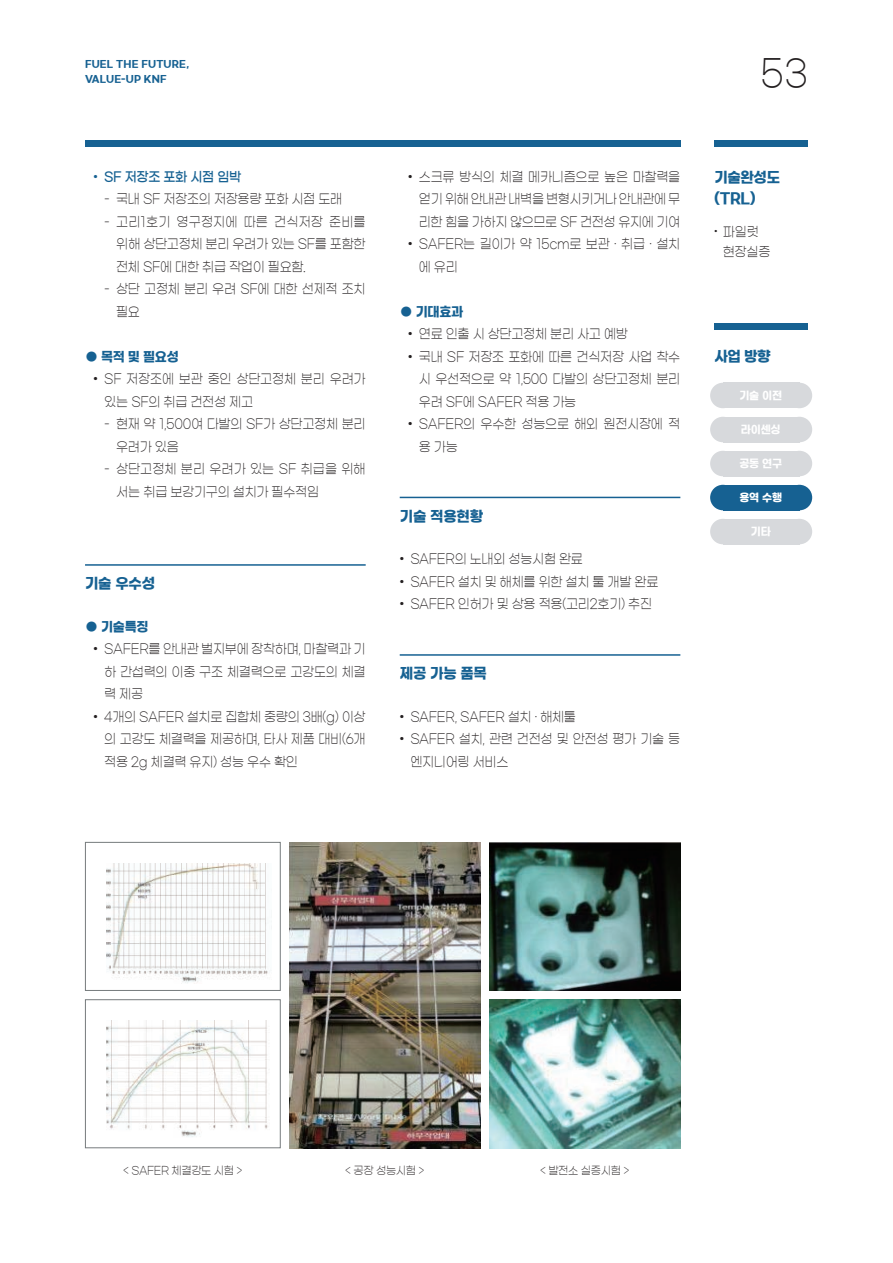
<style>
.page{position:relative;width:893px;height:1263px;background:#fff}
.page>*{position:absolute;margin:0;border:0;box-sizing:border-box;transform-origin:0 0}
.t1{font:37.5px "Gmarket Sans TTF Light";color:#231f20;scale:.95 1}
.t2{font:15px/21px "Gmarket Sans TTF Bold";letter-spacing:-.01em;color:#166192;scale:.93 1}
.t3{font:13.5px/22.5px "Gmarket Sans TTF Light";letter-spacing:-.02em;color:#231f20;scale:.93 1}
.t4{font:13.5px/22.5px "Gmarket Sans TTF Light";color:#231f20;scale:.93 1}
.t5{font:13.5px "Gmarket Sans TTF Bold";letter-spacing:-.02em;color:#166192}
.t6{font:13.5px "Gmarket Sans TTF Medium";letter-spacing:-.02em;color:#166192;scale:.93 1}
.t7{font:11.25px "Gmarket Sans TTF Light";letter-spacing:-.03em;color:#231f20;scale:.95 1}
.t8{font:11.25px "Gmarket Sans TTF Bold";letter-spacing:-.01em;color:#fff;scale:.93 1}
.t9{font:9.75px/15px "Gmarket Sans TTF Bold";letter-spacing:.02em;color:#166192;scale:.95 1}
</style>
<div class="page">
<hr style="left:85px;top:564px;width:281px;height:2px;background:#166192">
<hr style="left:400px;top:497px;width:280px;height:1px;background:#166192">
<hr style="left:400px;top:654px;width:280px;height:2px;background:#166192">
<div style="left:714px;top:140px;width:94px;height:7px;background:#166192"></div>
<div style="left:714px;top:323px;width:94px;height:7px;background:#166192"></div>
<div style="left:710px;top:383px;width:26px;height:25px;background:#d7d9dc;border-radius:50%"></div>
<div style="left:787px;top:383px;width:25px;height:25px;background:#d7d9dc;border-radius:50%"></div>
<div style="left:723px;top:383px;width:76px;height:25px;background:#d7d9dc"></div>
<div style="left:710px;top:417px;width:26px;height:25px;background:#d7d9dc;border-radius:50%"></div>
<div style="left:787px;top:417px;width:25px;height:25px;background:#d7d9dc;border-radius:50%"></div>
<div style="left:723px;top:417px;width:76px;height:25px;background:#d7d9dc"></div>
<div style="left:710px;top:451px;width:26px;height:25px;background:#d7d9dc;border-radius:50%"></div>
<div style="left:787px;top:451px;width:25px;height:25px;background:#d7d9dc;border-radius:50%"></div>
<div style="left:723px;top:451px;width:76px;height:25px;background:#d7d9dc"></div>
<div style="left:710px;top:485px;width:26px;height:25px;background:#166192;border-radius:50%"></div>
<div style="left:787px;top:485px;width:25px;height:25px;background:#166192;border-radius:50%"></div>
<div style="left:723px;top:485px;width:76px;height:25px;background:#166192"></div>
<div style="left:710px;top:519px;width:26px;height:25px;background:#d7d9dc;border-radius:50%"></div>
<div style="left:787px;top:519px;width:25px;height:25px;background:#d7d9dc;border-radius:50%"></div>
<div style="left:723px;top:519px;width:76px;height:25px;background:#d7d9dc"></div>
<img style="left:106px;top:863px;width:162px;height:120px">
<div style="left:85px;top:842px;width:196px;height:149px;border:1px solid #767b7d"></div>
<img style="left:289px;top:842px;width:191px;height:306px">
<img style="left:489px;top:842px;width:191px;height:149px">
<img style="left:106px;top:1020px;width:162px;height:117px">
<div style="left:85px;top:999px;width:196px;height:149px;border:1px solid #767b7d"></div>
<img style="left:489px;top:999px;width:191px;height:149px">
<div style="left:85px;top:140px;width:595px;height:7px;background:#166192"></div>
<p class="t9" style="left:85px;top:57px;width:111px">FUEL THE FUTURE,<br>VALUE-UP KNF</p>
<h1 class="t1" style="left:761px;top:54px;width:51px">53</h1>
<p class="t6" style="left:94px;top:169px;width:160px"><sup>●</sup> SF 저장조 포화 시점 임박</p>
<p class="t3" style="left:104px;top:189px;width:258px">- 국내 SF 저장조의 저장용량 포화 시점 도래</p>
<p class="t3" style="left:116px;top:211px;width:270px;text-align:justify;text-indent:-12px">- 고리1호기 영구정지에 따른 건식저장 준비를 위해 상단고정체 분리 우려가 있는 SF를 포함한 전체 SF에 대한 취급 작업이 필요함.</p>
<p class="t3" style="left:116px;top:279px;width:270px;text-indent:-12px">- 상단 고정체 분리 우려 SF에 대한 선제적 조치 필요</p>
<p class="t5" style="left:85px;top:349px;width:95px">● 목적 및 필요성</p>
<p class="t3" style="left:104px;top:369px;width:283px;text-indent:-11px"><sup>●</sup> SF 저장조에 보관 중인 상단고정체 분리 우려가 있는 SF의 취급 건전성 제고</p>
<p class="t3" style="left:116px;top:414px;width:270px;text-indent:-12px">- 현재 약 1,500여 다발의 SF가 상단고정체 분리 우려가 있음</p>
<p class="t4" style="left:116px;top:459px;width:270px;text-indent:-12px">- 상단고정체 분리 우려가 있는 SF 취급을 위해 서는 취급 보강기구의 설치가 필수적임</p>
<p class="t2" style="left:85px;top:574px;width:77px">기술 우수성</p>
<p class="t5" style="left:85px;top:619px;width:65px">● 기술특징</p>
<p class="t3" style="left:104px;top:639px;width:283px;text-align:justify;text-indent:-11px"><sup>●</sup> SAFER를 안내관 벌지부에 장착하며, 마찰력과 기 하 간섭력의 이중 구조 체결력으로 고강도의 체결 력 제공</p>
<p class="t3" style="left:104px;top:706px;width:283px;text-align:justify;text-indent:-11px"><sup>●</sup> 4개의 SAFER 설치로 집합체 중량의 3배(g) 이상 의 고강도 체결력을 제공하며, 타사 제품 대비(6개 적용 2g 체결력 유지) 성능 우수 확인</p>
<p class="t3" style="left:419px;top:166px;width:283px;text-align:justify;text-indent:-11px"><sup>●</sup> 스크류 방식의 체결 메카니즘으로 높은 마찰력을 얻기 위해 안내관 내벽을 변형시키거나 안내관에 무 리한 힘을 가하지 않으므로 SF 건전성 유지에 기여</p>
<p class="t3" style="left:419px;top:234px;width:283px;text-indent:-11px"><sup>●</sup> SAFER는 길이가 약 15cm로 보관 · 취급 · 설치 에 유리</p>
<p class="t5" style="left:400px;top:304px;width:65px">● 기대효과</p>
<p class="t3" style="left:408px;top:324px;width:238px"><sup>●</sup> 연료 인출 시 상단고정체 분리 사고 예방</p>
<p class="t3" style="left:419px;top:346px;width:283px;text-align:justify;text-indent:-11px"><sup>●</sup> 국내 SF 저장조 포화에 따른 건식저장 사업 착수 시 우선적으로 약 1,500 다발의 상단고정체 분리 우려 SF에 SAFER 적용 가능</p>
<p class="t3" style="left:419px;top:414px;width:283px;text-indent:-11px"><sup>●</sup> SAFER의 우수한 성능으로 해외 원전시장에 적 용 가능</p>
<p class="t2" style="left:400px;top:506px;width:91px">기술 적용현황</p>
<p class="t3" style="left:400px;top:549px;width:199px"><sup>●</sup> SAFER의 노내외 성능시험 완료</p>
<p class="t3" style="left:400px;top:571px;width:280px"><sup>●</sup> SAFER 설치 및 해체를 위한 설치 툴 개발 완료</p>
<p class="t3" style="left:400px;top:594px;width:273px"><sup>●</sup> SAFER 인허가 및 상용 적용(고리2호기) 추진</p>
<p class="t2" style="left:400px;top:664px;width:95px">제공 가능 품목</p>
<p class="t3" style="left:400px;top:706px;width:191px"><sup>●</sup> SAFER, SAFER 설치 · 해체툴</p>
<p class="t3" style="left:410px;top:729px;width:292px;text-indent:-11px"><sup>●</sup> SAFER 설치, 관련 건전성 및 안전성 평가 기술 등 엔지니어링 서비스</p>
<p class="t2" style="left:714px;top:168px;width:72px">기술완성도 (TRL</p>
<p class="t2" style="left:750px;top:189px;width:8px">)</p>
<p class="t3" style="left:723px;top:223px;width:53px;line-height:19.5px;text-indent:-8px"><sup>●</sup> 파일럿 현장실증</p>
<p class="t2" style="left:714px;top:346px;width:62px">사업 방향</p>
<p class="t8" style="left:739px;top:389px;width:47px">기술 이전</p>
<p class="t8" style="left:741px;top:423px;width:44px">라이센싱</p>
<p class="t8" style="left:739px;top:457px;width:47px">공동 연구</p>
<p class="t8" style="left:739px;top:491px;width:47px">용역 수행</p>
<p class="t8" style="left:751px;top:525px;width:23px">기타</p>
<p class="t7" style="left:123px;top:1165px;width:127px">&lt; SAFER 체결강도 시험 &gt;</p>
<p class="t7" style="left:345px;top:1165px;width:85px">&lt; 공장 성능시험 &gt;</p>
<p class="t7" style="left:540px;top:1165px;width:96px">&lt; 발전소 실증시험 &gt;</p>
</div>
